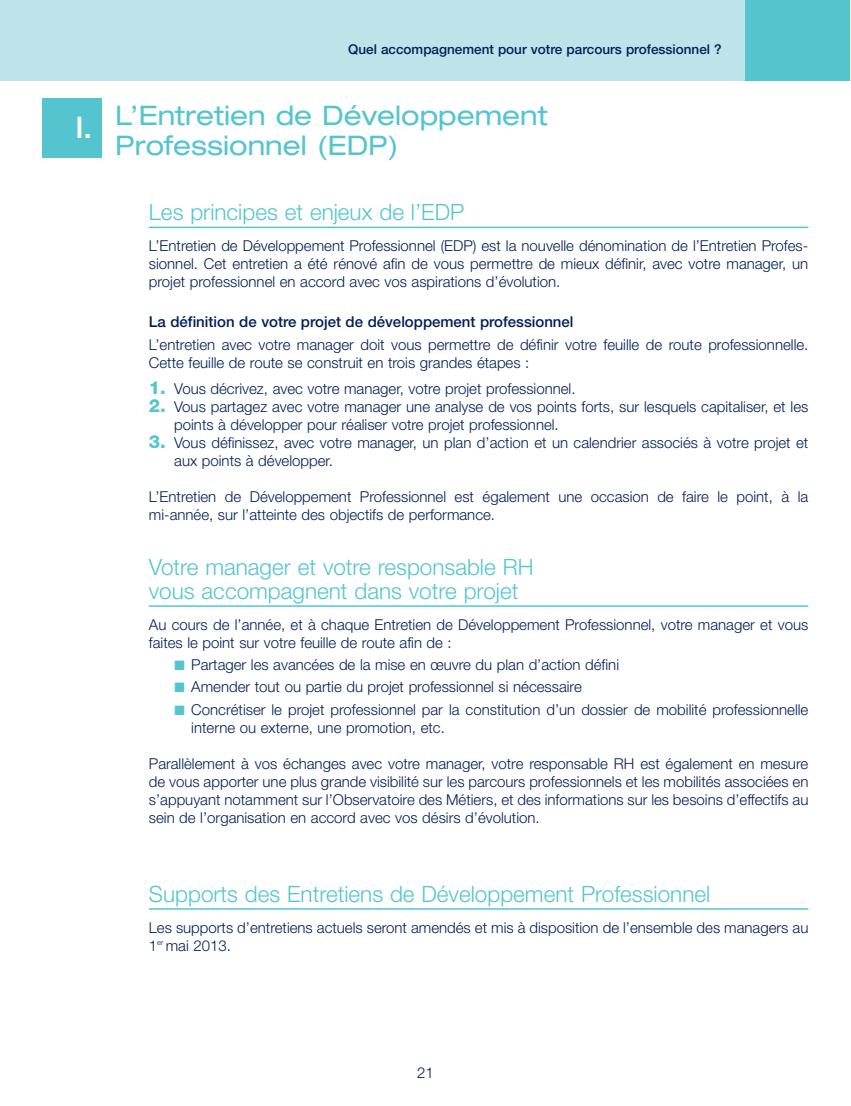
<style>
.page{position:relative;width:851px;height:1106px;background:#fff}
.page>*{position:absolute;margin:0;border:0;box-sizing:border-box;transform-origin:0 0}
.t1{font:500 29.7px "Helvetica Neue";color:#fff}
.t2{font:expanded 27px/30px "Helvetica Neue";color:#54c5cf}
.t3{font:300 22.5px/24px "Helvetica Neue";color:#54c5cf}
.t4{font:300 15px/18px "Helvetica Neue";color:#001f56}
.t5{font:500 15px "Helvetica Neue";color:#001f56}
.t6{font:500 13.5px "Helvetica Neue";color:#001f56}
.s1{font-weight:800;font-size:18px;color:#54c5cf}
.s2{color:#54c5cf}
</style>
<div class="page">
<div style="left:0;top:0;width:849px;height:81px;background:#bee4ea"></div>
<div style="left:744px;top:0;width:105px;height:81px;background:#54c5cf"></div>
<div style="left:43px;top:98px;width:59px;height:59px;background:#54c5cf"></div>
<hr style="left:149px;top:227px;width:659px;height:1px;background:#54c5cf">
<hr style="left:149px;top:605px;width:659px;height:2px;background:#54c5cf">
<hr style="left:149px;top:908px;width:659px;height:1px;background:#54c5cf">
<h1 class="t1" style="left:76px;top:116px;width:18px">I.</h1>
<p class="t6" style="left:348px;top:44px;width:375px">Quel accompagnement pour votre parcours professionnel ?</p>
<h2 class="t2" style="left:115px;top:103px;width:434px">L’Entretien de Développement<br>Professionnel (EDP)</h2>
<h3 class="t3" style="left:149px;top:202px;width:317px">Les principes et enjeux de l’EDP</h3>
<p class="t4" style="left:149px;top:238px;width:661px;text-align:justify">L’Entretien de Développement Professionnel (EDP) est la nouvelle dénomination de l’Entretien Profes&shy;sionnel. Cet entretien a été rénové afin de vous permettre de mieux définir, avec votre manager, un projet professionnel en accord avec vos aspirations d’évolution.</p>
<p class="t5" style="left:149px;top:316px;width:426px">La définition de votre projet de développement professionnel</p>
<p class="t4" style="left:149px;top:336px;width:661px">L’entretien avec votre manager doit vous permettre de définir votre feuille de route professionnelle.<br>Cette feuille de route se construit en trois grandes étapes :</p>
<p class="t4" style="left:149px;top:381px;width:428px"><span class="s1">1.</span> Vous décrivez, avec votre manager, votre projet professionnel.</p>
<p class="t4" style="left:174px;top:399px;width:635px;text-indent:-25px"><span class="s1">2.</span> Vous partagez avec votre manager une analyse de vos points forts, sur lesquels capitaliser, et les points à développer pour réaliser votre projet professionnel.</p>
<p class="t4" style="left:174px;top:435px;width:635px;text-indent:-25px"><span class="s1">3.</span> Vous définissez, avec votre manager, un plan d’action et un calendrier associés à votre projet et aux points à développer.</p>
<p class="t4" style="left:149px;top:489px;width:660px">L’Entretien de Développement Professionnel est également une occasion de faire le point, à la mi-année, sur l’atteinte des objectifs de performance.</p>
<h3 class="t3" style="left:149px;top:557px;width:386px">Votre manager et votre responsable RH vous accompagnent dans votre projet</h3>
<p class="t4" style="left:149px;top:617px;width:660px">Au cours de l’année, et à chaque Entretien de Développement Professionnel, votre manager et vous faites le point sur votre feuille de route afin de :</p>
<p class="t4" style="left:174px;top:657px;width:446px"><span class="s2">■</span> Partager les avancées de la mise en œuvre du plan d’action défini</p>
<p class="t4" style="left:174px;top:679px;width:409px"><span class="s2">■</span> Amender tout ou partie du projet professionnel si nécessaire</p>
<p class="t4" style="left:191px;top:701px;width:618px;text-indent:-17px"><span class="s2">■</span> Concrétiser le projet professionnel par la constitution d’un dossier de mobilité professionnelle interne ou externe, une promotion, etc.</p>
<p class="t4" style="left:149px;top:755px;width:661px;text-align:justify">Parallèlement à vos échanges avec votre manager, votre responsable RH est également en mesure de vous apporter une plus grande visibilité sur les parcours professionnels et les mobilités associées en s’appuyant notamment sur l’Observatoire des Métiers, et des informations sur les besoins d’effectifs au sein de l’organisation en accord avec vos désirs d’évolution.</p>
<h3 class="t3" style="left:149px;top:884px;width:563px">Supports des Entretiens de Développement Professionnel</h3>
<p class="t4" style="left:149px;top:919px;width:661px">Les supports d’entretiens actuels seront amendés et mis à disposition de l’ensemble des managers au<br>1<sup>er</sup> mai 2013.</p>
<p class="t4" style="left:417px;top:1064px;width:18px">21</p>
</div>
